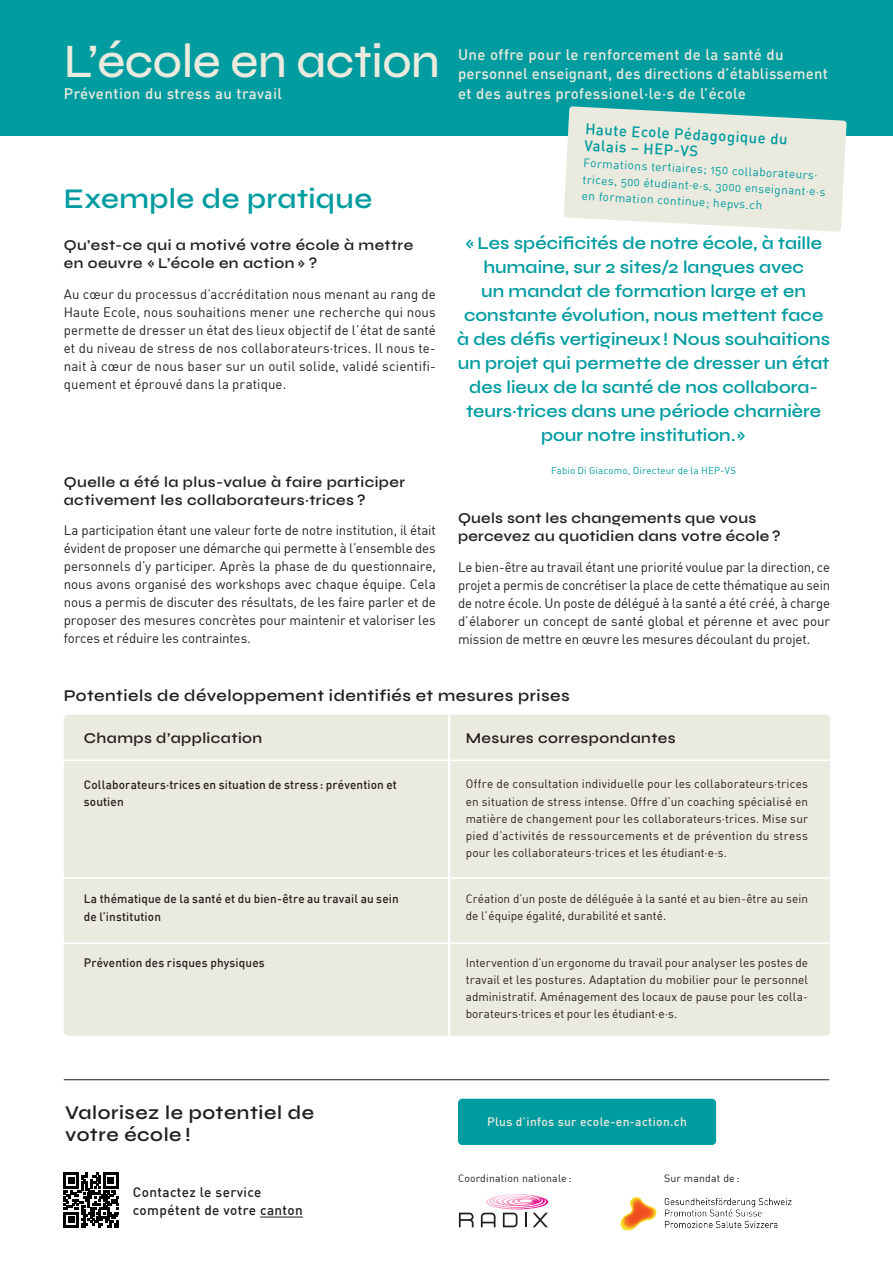
<style>
.page{position:relative;width:893px;height:1263px;background:#fff}
.page>*{position:absolute;margin:0;border:0;box-sizing:border-box;transform-origin:0 0}
.t1{font:500 48px "Syne";letter-spacing:-.01em;color:#ebeade}
.t2{font:600 28.5px "Syne";letter-spacing:.015em;color:#009ca0}
.t3{font:600 19.5px/22.5px "Syne";letter-spacing:.03em;color:#231f20}
.t4{font:600 18px/24px "Syne";color:#009ca0;text-align:center}
.t5{font:600 16.5px "Syne";letter-spacing:.03em;color:#231f20}
.t6{font:600 15px/18px "Syne";letter-spacing:.03em;color:#231f20}
.t7{font:500 15px/19.5px "DIN";letter-spacing:.02em;color:#ebeade}
.t8{font:500 15px/16.5px "DIN";color:#009ca0}
.t9{font:13.5px/18px "DIN Regular Alternate";color:#231f20;text-align:justify}
.t10{font:500 13.5px/18px "DIN";letter-spacing:.03em;color:#231f20}
.t11{font:12px/17.2px "DIN Regular Alternate";letter-spacing:.01em;color:#231f20;text-align:justify}
.t12{font:500 12px/17.2px "DIN";letter-spacing:.015em;color:#231f20}
.t13{font:12px/16.5px "DIN Regular Alternate";color:#009ca0}
.t14{font:500 12px "DIN";letter-spacing:.03em;color:#ebeade}
.t15{font:10.5px "DIN Regular Alternate";letter-spacing:.02em;color:#231f20}
.t16{font:9.75px "DIN Regular Alternate";letter-spacing:.025em;color:#009ca0}
</style>
<div class="page">
<div style="left:0;top:0;width:893px;height:135px;background:#009ca0"></div>
<div style="left:67px;top:716px;width:758px;height:319px;background:#ebeade"></div>
<hr style="left:448px;top:716px;width:1px;height:43px;background:#fff">
<hr style="left:448px;top:759px;width:1px;height:115px;background:#fff">
<hr style="left:448px;top:874px;width:1px;height:64px;background:#fff">
<hr style="left:448px;top:938px;width:1px;height:97px;background:#fff">
<hr style="left:449px;top:708px;width:1px;height:335px;background:#fff">
<hr style="left:59px;top:759px;width:786px;height:2px;background:#fff">
<hr style="left:59px;top:877px;width:786px;height:2px;background:#fff">
<hr style="left:59px;top:942px;width:786px;height:2px;background:#fff">
<hr style="left:64px;top:1079px;width:765px;height:1px;background:#231f20">
<img style="left:620px;top:1197px;width:172px;height:34px">
<svg style="left:459px;top:1212px;width:15px;height:15px"></svg>
<svg style="left:481px;top:1194px;width:67px;height:33px"></svg>
<hr style="left:260px;top:1216px;width:43px;height:1px;background:#231f20">
<svg style="left:64px;top:1173px;width:54px;height:54px"></svg>
<div style="left:68px;top:1216px;width:7px;height:7px;background:#000001"></div>
<svg style="left:564px;top:106px;width:283px;height:126px;background:#dde6dc"></svg>
<div style="left:458px;top:1099px;width:258px;height:46px;background:#009ca0;border-radius:4px"></div>
<h1 class="t1" style="left:64px;top:31px;width:378px">L’école en action</h1>
<p class="t7" style="left:458px;top:44px;width:371px">Une offre pour le renforcement de la santé du personnel enseignant, des directions d’établissement</p>
<p class="t7" style="left:64px;top:83px;width:220px">Prévention du stress au travail</p>
<p class="t7" style="left:458px;top:83px;width:290px">et des autres professionel·le·s de l’école</p>
<h2 class="t2" style="left:64px;top:181px;width:310px">Exemple de pratique</h2>
<p class="t6" style="left:64px;top:236px;width:351px">Qu’est-ce qui a motivé votre école à mettre en oeuvre « L’école en action » ?</p>
<p class="t9" style="left:64px;top:285px;width:374px">Au cœur du processus d’accréditation nous menant au rang de Haute Ecole, nous souhaitions mener une recherche qui nous permette de dresser un état des lieux objectif de l’état de santé et du niveau de stress de nos collaborateurs·trices. Il nous te&shy;nait à cœur de nous baser sur un outil solide, validé scientifi&shy;quement et éprouvé dans la pratique.</p>
<p class="t6" style="left:64px;top:472px;width:343px">Quelle a été la plus-value à faire participer activement les collaborateurs·trices ?</p>
<p class="t9" style="left:64px;top:521px;width:374px">La participation étant une valeur forte de notre institution, il était évident de proposer une démarche qui permette à l’ensemble des personnels d’y participer. Après la phase de du questionnaire, nous avons organisé des workshops avec chaque équipe. Cela nous a permis de discuter des résultats, de les faire parler et de proposer des mesures concrètes pour maintenir et valoriser les forces et réduire les contraintes.</p>
<p class="t8" style="left:586px;top:120px;width:204px;rotate:3deg">Haute Ecole Pédagogique du<br>Valais – HEP-VS</p>
<p class="t13" style="left:584px;top:154px;width:245px;rotate:3deg">Formations tertiaires; 150 collaborateurs· trices, 500 étudiant·e·s, 3000 enseignant·e·s en formation continue; hepvs.ch</p>
<p class="t4" style="left:457px;top:231px;width:374px">« Les spécificités de notre école, à taille humaine, sur 2 sites/2 langues avec<br>un mandat de formation large et en constante évolution, nous mettent face à des défis vertigineux ! Nous souhaitions un projet qui permette de dresser un état des lieux de la santé de nos collabora&shy;teurs~trices dans une période charnière pour notre institution.»</p>
<p class="t16" style="left:551px;top:464px;width:187px">Fabio Di Giacomo, Directeur de la HEP-VS</p>
<p class="t6" style="left:458px;top:509px;width:324px">Quels sont les changements que vous percevez au quotidien dans votre école ?</p>
<p class="t9" style="left:458px;top:558px;width:374px">Le bien-être au travail étant une priorité voulue par la direction, ce projet a permis de concrétiser la place de cette thématique au sein de notre école. Un poste de délégué à la santé a été créé, à charge d’élaborer un concept de santé global et pérenne et avec pour mission de mettre en œuvre les mesures découlant du projet.</p>
<p class="t5" style="left:64px;top:685px;width:507px">Potentiels de développement identifiés et mesures prises</p>
<p class="t6" style="left:84px;top:728px;width:180px">Champs d’application</p>
<p class="t6" style="left:466px;top:728px;width:211px">Mesures correspondantes</p>
<p class="t12" style="left:84px;top:775px;width:315px">Collaborateurs·trices en situation de stress: prévention et soutien</p>
<p class="t11" style="left:466px;top:775px;width:344px">Offre de consultation individuelle pour les collaborateurs·trices en situation de stress intense. Offre d’un coaching spécialisé en matière de changement pour les collaborateurs·trices. Mise sur pied d’activités de ressourcements et de prévention du stress pour les collaborateurs·trices et les étudiant·e·s.</p>
<p class="t12" style="left:84px;top:890px;width:316px">La thématique de la santé et du bien-être au travail au sein de l’institution</p>
<p class="t11" style="left:466px;top:890px;width:344px">Création d’un poste de déléguée à la santé et au bien-être au sein de l’équipe égalité, durabilité et santé.</p>
<p class="t12" style="left:84px;top:953px;width:183px">Prévention des risques physiques</p>
<p class="t11" style="left:466px;top:953px;width:344px">Intervention d’un ergonome du travail pour analyser les postes de travail et les postures. Adaptation du mobilier pour le personnel administratif. Aménagement des locaux de pause pour les colla&shy;borateurs·trices et pour les étudiant·e·s.</p>
<h3 class="t3" style="left:65px;top:1100px;width:250px">Valorisez le potentiel de votre école !</h3>
<p class="t10" style="left:133px;top:1183px;width:172px">Contactez le service compétent de votre canton</p>
<p class="t14" style="left:487px;top:1114px;width:201px">Plus d’infos sur ecole-en-action.ch</p>
<p class="t15" style="left:458px;top:1171px;width:115px">Coordination nationale :</p>
<p class="t15" style="left:664px;top:1171px;width:77px">Sur mandat de :</p>
</div>
